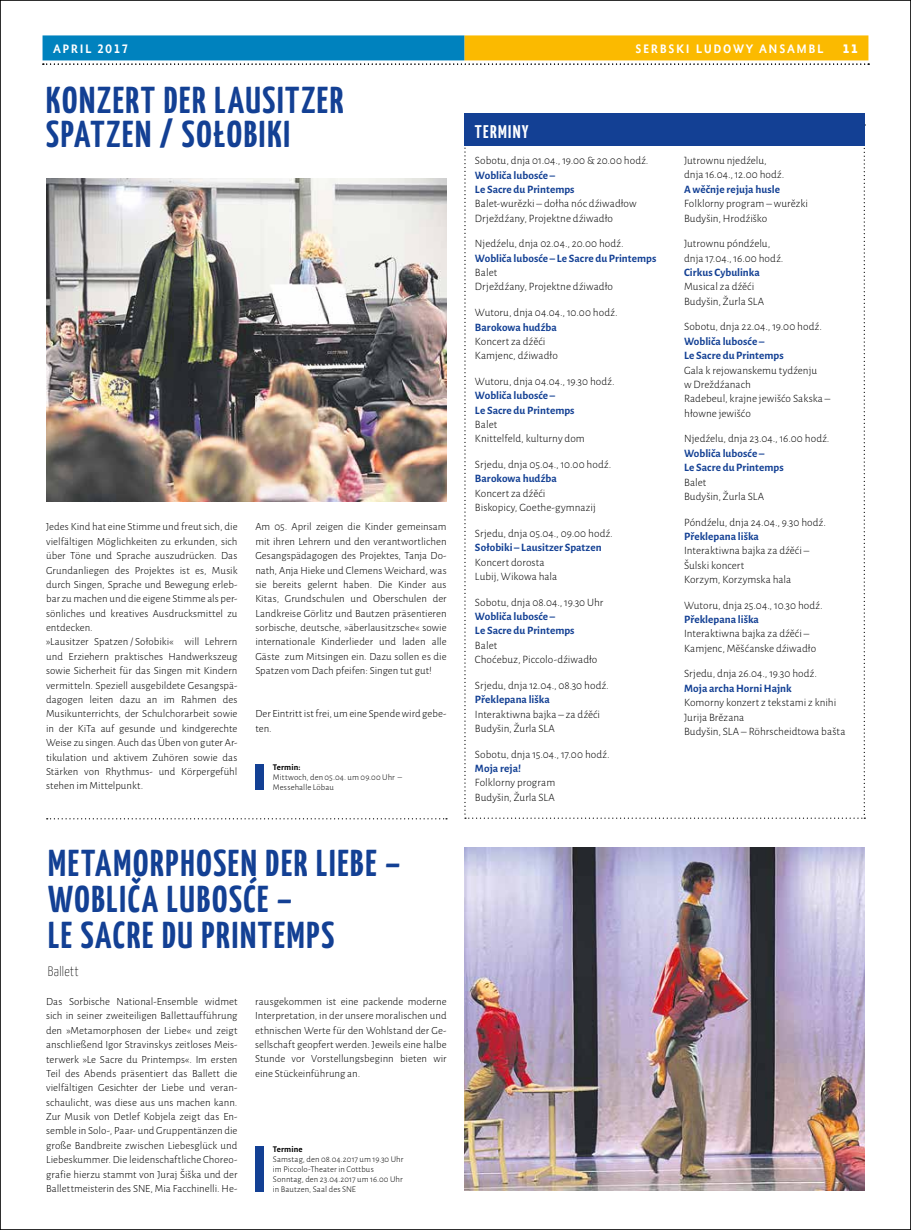
<style>
.page{position:relative;width:911px;height:1230px;background:#fff}
.page>*{position:absolute;margin:0;border:0;box-sizing:border-box;transform-origin:0 0}
.t1{font:700 37.5px/36.2px "Yanone Kaffeesatz";letter-spacing:.045em;color:#134094}
.t2{font:700 18.38px "Yanone Kaffeesatz";letter-spacing:.07em;color:#fff}
.t3{font:500 condensed 16.25px "Metro Nova Pro";letter-spacing:.1em;color:#fff}
.t4{font:100 13.75px "Yanone Kaffeesatz";letter-spacing:.02em;color:#000}
.t5{font:300 11.25px/14.4px "Alegreya Sans";letter-spacing:.005em;color:#000}
.t6{font:700 11.25px/14.4px "Alegreya Sans";color:#134094}
.t7{font:300 11px/14.4px "Alegreya Sans";letter-spacing:.005em;color:#000;text-align:justify}
.t8{font:300 8.75px/10px "Alegreya Sans";letter-spacing:.01em;color:#000}
.t9{font:700 8.75px "Alegreya Sans";letter-spacing:.01em;color:#000}
.s1{font-weight:700}
</style>
<div class="page">
<div style="left:464px;top:35px;width:404px;height:25px;background:#fbba00"></div>
<div style="left:43px;top:35px;width:421px;height:25px;background:#0082be"></div>
<svg style="left:43px;top:64px;width:826px;height:1px"></svg>
<svg style="left:47px;top:818px;width:400px;height:1px"></svg>
<svg style="left:464px;top:147px;width:401px;height:672px"></svg>
<div style="left:464px;top:114px;width:401px;height:32px;background:#134094"></div>
<img style="left:46px;top:178px;width:400px;height:323px">
<div style="left:255px;top:764px;width:9px;height:25px;background:#134094"></div>
<div style="left:255px;top:1146px;width:9px;height:46px;background:#134094"></div>
<img style="left:464px;top:847px;width:401px;height:343px">
<h3 class="t3" style="left:53px;top:37px;width:77px">april 2017</h3>
<h3 class="t3" style="left:635px;top:37px;width:224px">serbski ludowy ansambl <span class="s1">11</span></h3>
<h1 class="t1" style="left:46px;top:83px;width:299px;line-height:33.8px">KONZERT DER LAUSITZER<br>SPATZEN / SOŁOBIKI</h1>
<p class="t7" style="left:46px;top:519px;width:193px;text-align:left">Jedes Kind hat eine Stimme und freut sich, die vielfältigen Möglichkeiten zu erkunden, sich über Töne und Sprache auszudrücken. Das Grundanliegen des Projektes ist es, Musik durch Singen, Sprache und Bewegung erleb&shy;bar zu machen und die eigene Stimme als per&shy;sönliches und kreatives Ausdrucksmittel zu entdecken.<br>»Lausitzer Spatzen / Sołobiki« will Lehrern und Erziehern praktisches Handwerkszeug sowie Sicherheit für das Singen mit Kindern vermitteln. Speziell ausgebildete Gesangspä&shy;dagogen leiten dazu an im Rahmen des Musikunterrichts, der Schulchorarbeit sowie in der KiTa auf gesunde und kindgerechte Weise zu singen. Auch das Üben von guter Ar&shy;tikulation und aktivem Zuhören sowie das Stärken von Rhythmus- und Körpergefühl stehen im Mittelpunkt.</p>
<p class="t7" style="left:255px;top:519px;width:193px">Am 05. April zeigen die Kinder gemeinsam mit ihren Lehrern und den verantwortlichen Gesangspädagogen des Projektes, Tanja Do&shy;nath, Anja Hieke und Clemens Weichard, was sie bereits gelernt haben. Die Kinder aus Kitas, Grundschulen und Oberschulen der Landkreise Görlitz und Bautzen präsentieren sorbische, deutsche, »äberlausitzsche« sowie internationale Kinderlieder und laden alle Gäste zum Mitsingen ein. Dazu sollen es die Spatzen vom Dach pfeifen: Singen tut gut!</p>
<p class="t7" style="left:255px;top:706px;width:193px">Der Eintritt ist frei, um eine Spende wird gebe&shy;ten.</p>
<p class="t9" style="left:273px;top:760px;width:29px">Termin:</p>
<p class="t8" style="left:273px;top:771px;width:131px">Mittwoch, den 05.04. um 09.00 Uhr –<br>Messehalle Löbau</p>
<h1 class="t1" style="left:48px;top:843px;width:354px">METAMORPHOSEN DER LIEBE –<br>WOBLIČA LUBOSĆE –<br>LE SACRE DU PRINTEMPS</h1>
<p class="t4" style="left:48px;top:963px;width:32px">Ballett</p>
<p class="t7" style="left:46px;top:994px;width:193px">Das Sorbische National-Ensemble widmet sich in seiner zweiteiligen Ballettaufführung den »Metamorphosen der Liebe« und zeigt anschließend Igor Stravinskys zeitloses Meis&shy;terwerk »Le Sacre du Printemps«. Im ersten Teil des Abends präsentiert das Ballett die vielfältigen Gesichter der Liebe und veran&shy;schaulicht, was diese aus uns machen kann.<br>Zur Musik von Detlef Kobjela zeigt das En&shy;semble in Solo-, Paar- und Gruppentänzen die große Bandbreite zwischen Liebesglück und Liebeskummer. Die leidenschaftliche Choreo&shy;grafie hierzu stammt von Juraj Šiška und der Ballettmeisterin des SNE, Mia Facchinelli. He-</p>
<p class="t7" style="left:255px;top:994px;width:193px">rausgekommen ist eine packende moderne Interpretation, in der unsere moralischen und ethnischen Werte für den Wohlstand der Ge&shy;sellschaft geopfert werden. Jeweils eine halbe Stunde vor Vorstellungsbeginn bieten wir eine Stückeinführung an.</p>
<p class="t9" style="left:273px;top:1142px;width:31px">Termine</p>
<p class="t8" style="left:273px;top:1153px;width:132px">Samstag, den 08.04.2017 um 19.30 Uhr im Piccolo-Theater in Cottbus<br>Sonntag, den 23.04.2017 um 16.00 Uhr in Bautzen, Saal des SNE</p>
<h2 class="t2" style="left:475px;top:120px;width:55px">TERMINY</h2>
<p class="t5" style="left:475px;top:153px;width:175px">Sobotu, dnja 01.04., 19.00 &amp; 20.00 hodź.</p>
<p class="t6" style="left:475px;top:167px;width:101px">Wobliča lubosće –<br>Le Sacre du Printemps</p>
<p class="t5" style="left:475px;top:196px;width:163px">Balet-wurězki – dołha nóc dźiwadłow<br>Drježdźany, Projektne dźiwadło</p>
<p class="t5" style="left:475px;top:236px;width:150px">Njedźelu, dnja 02.04., 20.00 hodź.</p>
<p class="t6" style="left:475px;top:250px;width:183px">Wobliča lubosće – Le Sacre du Printemps</p>
<p class="t5" style="left:475px;top:265px;width:140px">Balet<br>Drježdźany, Projektne dźiwadło</p>
<p class="t5" style="left:475px;top:305px;width:144px">Wutoru, dnja 04.04., 10.00 hodź.</p>
<p class="t6" style="left:475px;top:319px;width:83px">Barokowa hudźba</p>
<p class="t5" style="left:475px;top:334px;width:84px">Koncert za dźěći<br>Kamjenc, dźiwadło</p>
<p class="t5" style="left:475px;top:374px;width:141px">Wutoru, dnja 04.04., 19.30 hodź.</p>
<p class="t6" style="left:475px;top:388px;width:101px">Wobliča lubosće –<br>Le Sacre du Printemps</p>
<p class="t5" style="left:475px;top:417px;width:111px">Balet<br>Knittelfeld, kulturny dom</p>
<p class="t5" style="left:475px;top:457px;width:138px">Srjedu, dnja 05.04., 10.00 hodź.</p>
<p class="t6" style="left:475px;top:471px;width:83px">Barokowa hudźba</p>
<p class="t5" style="left:475px;top:486px;width:122px">Koncert za dźěći<br>Biskopicy, Goethe-gymnazij</p>
<p class="t5" style="left:475px;top:526px;width:139px">Srjedu, dnja 05.04., 09.00 hodź.</p>
<p class="t6" style="left:475px;top:539px;width:128px">Sołobiki – Lausitzer Spatzen</p>
<p class="t5" style="left:475px;top:554px;width:84px">Koncert dorosta<br>Lubij, Wikowa hala</p>
<p class="t5" style="left:475px;top:594px;width:130px">Sobotu, dnja 08.04., 19.30 Uhr</p>
<p class="t6" style="left:475px;top:608px;width:101px">Wobliča lubosće –<br>Le Sacre du Printemps</p>
<p class="t5" style="left:475px;top:637px;width:124px">Balet<br>Choćebuz, Piccolo-dźiwadło</p>
<p class="t5" style="left:475px;top:677px;width:135px">Srjedu, dnja 12.04., 08.30 hodź.</p>
<p class="t6" style="left:475px;top:691px;width:76px">Překlepana liška</p>
<p class="t5" style="left:475px;top:706px;width:127px">Interaktiwna bajka – za dźěći<br>Budyšin, Žurla SLA</p>
<p class="t5" style="left:475px;top:746px;width:136px">Sobotu, dnja 15.04., 17.00 hodź.</p>
<p class="t6" style="left:475px;top:760px;width:48px">Moja reja!</p>
<p class="t5" style="left:475px;top:775px;width:82px">Folklorny program<br>Budyšin, Žurla SLA</p>
<p class="t5" style="left:684px;top:153px;width:102px">Jutrownu njedźelu, dnja 16.04., 12.00 hodź.</p>
<p class="t6" style="left:684px;top:181px;width:97px">A wěčnje rejuja husle</p>
<p class="t5" style="left:684px;top:196px;width:125px">Folklorny program – wurězki<br>Budyšin, Hrodźiško</p>
<p class="t5" style="left:684px;top:236px;width:101px">Jutrownu póndźelu, dnja 17.04., 16.00 hodź.</p>
<p class="t6" style="left:684px;top:264px;width:77px">Cirkus Cybulinka</p>
<p class="t5" style="left:684px;top:279px;width:81px">Musical za dźěći<br>Budyšin, Žurla SLA</p>
<p class="t5" style="left:684px;top:319px;width:139px">Sobotu, dnja 22.04., 19.00 hodź.</p>
<p class="t6" style="left:684px;top:333px;width:101px">Wobliča lubosće –<br>Le Sacre du Printemps</p>
<p class="t5" style="left:684px;top:362px;width:148px">Gala k rejowanskemu tydźenju<br>w Dreždźanach<br>Radebeul, krajne jewišćo Sakska – hłowne jewišćo</p>
<p class="t5" style="left:684px;top:431px;width:147px">Njedźelu, dnja 23.04., 16.00 hodź.</p>
<p class="t6" style="left:684px;top:445px;width:101px">Wobliča lubosće –<br>Le Sacre du Printemps</p>
<p class="t5" style="left:684px;top:474px;width:81px">Balet<br>Budyšin, Žurla SLA</p>
<p class="t5" style="left:684px;top:514px;width:143px">Póndźelu, dnja 24.04., 9.30 hodź.</p>
<p class="t6" style="left:684px;top:528px;width:76px">Překlepana liška</p>
<p class="t5" style="left:684px;top:543px;width:127px">Interaktiwna bajka za dźěći –<br>Šulski koncert<br>Korzym, Korzymska hala</p>
<p class="t5" style="left:684px;top:597px;width:140px">Wutoru, dnja 25.04., 10.30 hodź.</p>
<p class="t6" style="left:684px;top:611px;width:76px">Překlepana liška</p>
<p class="t5" style="left:684px;top:626px;width:134px">Interaktiwna bajka za dźěći –<br>Kamjenc, Měšćanske dźiwadło</p>
<p class="t5" style="left:684px;top:666px;width:134px">Srjedu, dnja 26.04., 19.30 hodź.</p>
<p class="t6" style="left:684px;top:680px;width:109px">Moja archa Horni Hajnk</p>
<p class="t5" style="left:684px;top:695px;width:163px">Komorny konzert z tekstami z knihi<br>Jurija Brězana<br>Budyšin, SLA – Röhrscheidtowa bašta</p>
</div>
